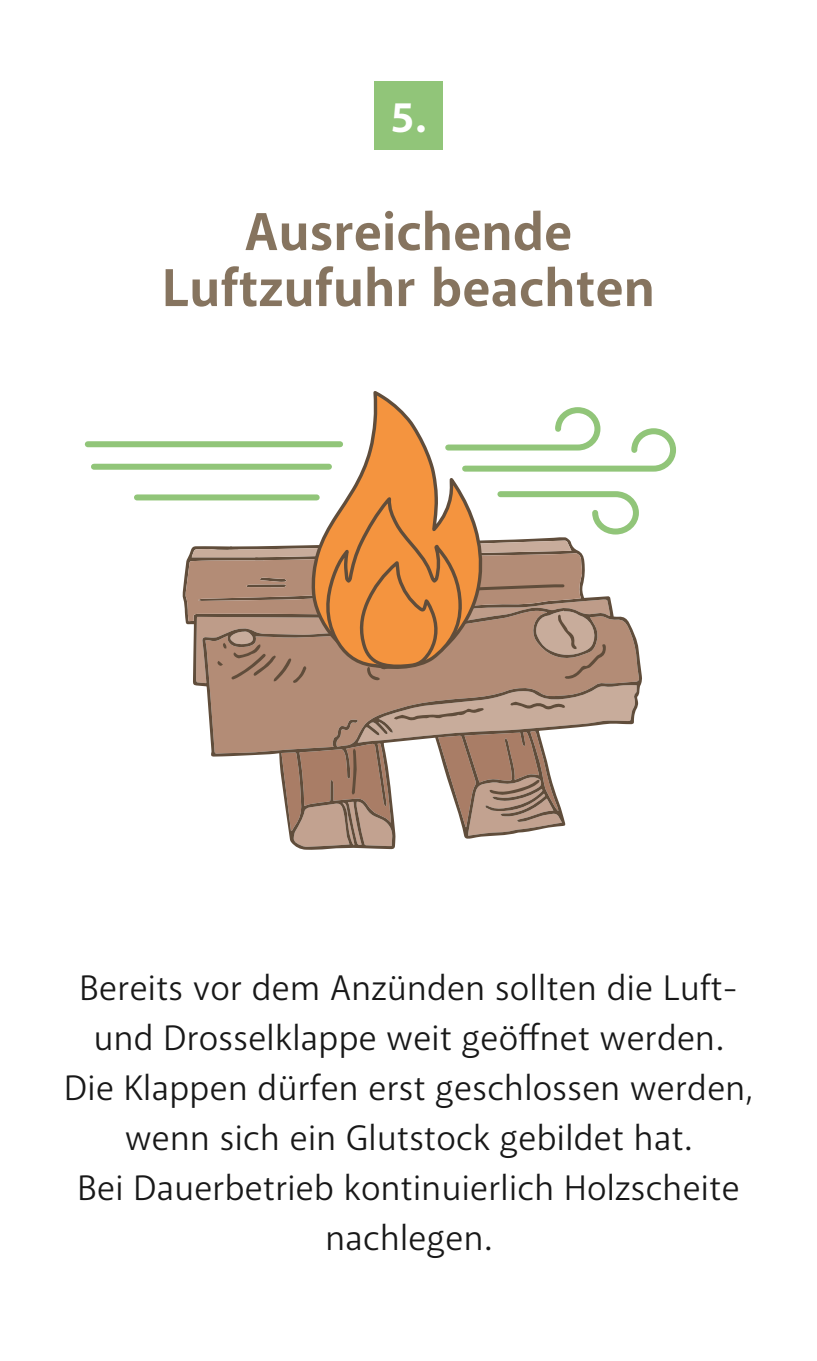
<style>
.page{position:relative;width:817px;height:1361px;background:#fff}
.page>*{position:absolute;margin:0;border:0;box-sizing:border-box;transform-origin:0 0}
.t1{font:700 54px/56px "Akagi Pro";letter-spacing:.01em;color:#86745f;text-align:center}
.t2{font:700 44px "Akagi Pro";color:#fff}
.t3{font:36px/50px "Akagi Pro";letter-spacing:.01em;color:#181818;text-align:center}
</style>
<div class="page">
<svg style="left:309px;top:391px;width:150px;height:97px"></svg>
<svg style="left:442px;top:404px;width:234px;height:70px"></svg>
<svg style="left:185px;top:488px;width:456px;height:359px"></svg>
<div style="left:88px;top:441px;width:252px;height:6px;background:#91c579"></div>
<div style="left:94px;top:464px;width:235px;height:6px;background:#91c579"></div>
<div style="left:137px;top:494px;width:179px;height:6px;background:#91c579"></div>
<div style="left:374px;top:82px;width:68px;height:68px;background:#91c579"></div>
<p class="t2" style="left:391px;top:90px;width:37px">5.</p>
<h1 class="t1" style="left:162px;top:205px;width:494px">Ausreichende<br>Luftzufuhr beachten</h1>
<p class="t3" style="left:64px;top:963px;width:690px">Bereits vor dem Anzünden sollten die Luft&shy;und Drosselklappe weit geöffnet werden.<br>Die Klappen dürfen erst geschlossen werden, wenn sich ein Glutstock gebildet hat.<br>Bei Dauerbetrieb kontinuierlich Holzscheite nachlegen.</p>
</div>
